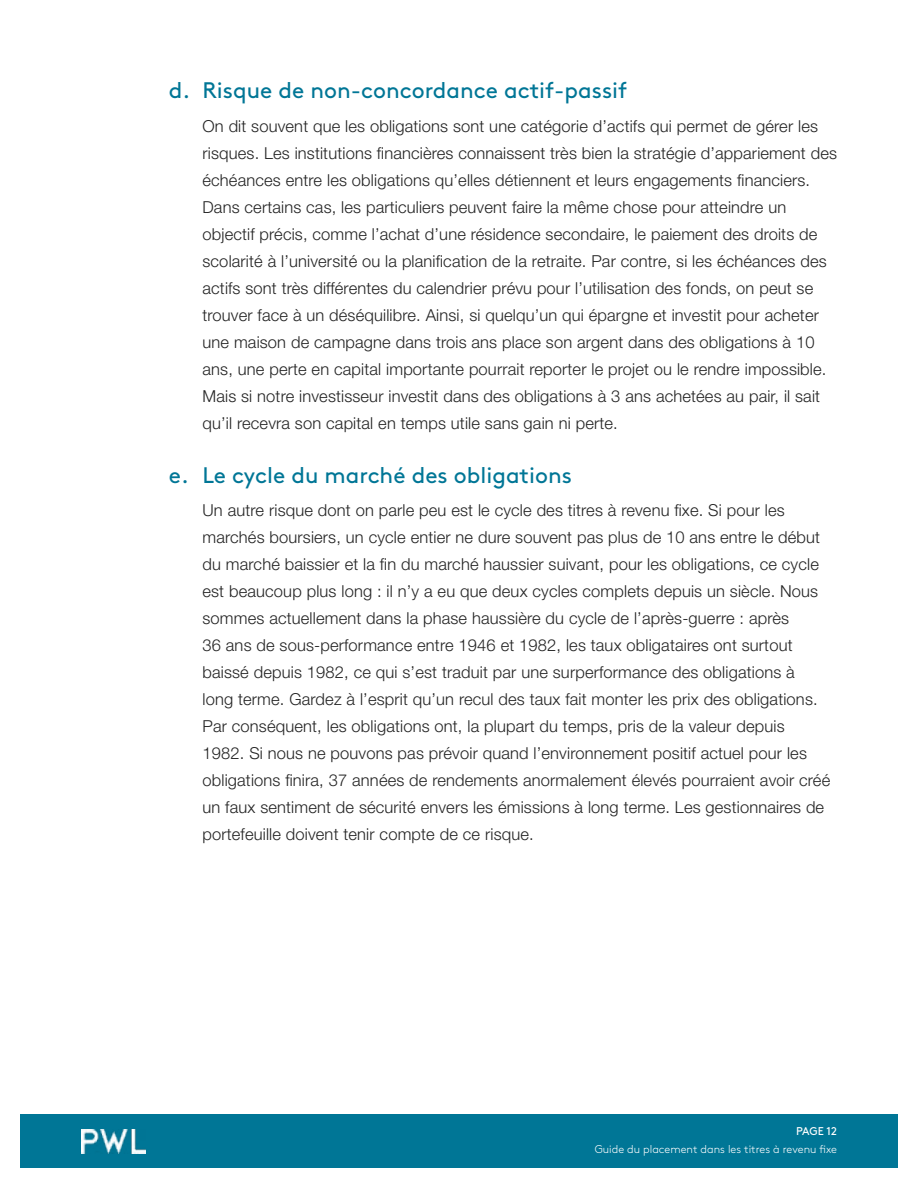
<style>
.page{position:relative;width:918px;height:1188px;background:#fff}
.page>*{position:absolute;margin:0;border:0;box-sizing:border-box;transform-origin:0 0}
.t1{font:22.5px "Brown Std";color:#007696}
.t2{font:300 16.5px/27px "Helvetica Neue LT Std";letter-spacing:.01em;color:#242424}
.t3{font:300 11.25px "Brown Std";color:#fff}
.t4{font:11.25px "Brown Std";letter-spacing:-.005em;color:#fff}
</style>
<div class="page">
<div style="left:20px;top:1114px;width:878px;height:54px;background:#007696"></div>
<img style="left:81px;top:1129px;width:65px;height:24px">
<h1 class="t1" style="left:169px;top:77px;width:460px">d. Risque de non-concordance actif-passif</h1>
<p class="t2" style="left:202px;top:112px;width:636px">On dit souvent que les obligations sont une catégorie d’actifs qui permet de gérer les risques. Les institutions financières connaissent très bien la stratégie d’appariement des échéances entre les obligations qu’elles détiennent et leurs engagements financiers.<br>Dans certains cas, les particuliers peuvent faire la même chose pour atteindre un objectif précis, comme l’achat d’une résidence secondaire, le paiement des droits de scolarité à l’université ou la planification de la retraite. Par contre, si les échéances des actifs sont très différentes du calendrier prévu pour l’utilisation des fonds, on peut se trouver face à un déséquilibre. Ainsi, si quelqu’un qui épargne et investit pour acheter une maison de campagne dans trois ans place son argent dans des obligations à 10 ans, une perte en capital importante pourrait reporter le projet ou le rendre impossible.<br>Mais si notre investisseur investit dans des obligations à 3 ans achetées au pair, il sait qu’il recevra son capital en temps utile sans gain ni perte.</p>
<h1 class="t1" style="left:169px;top:462px;width:405px">e. Le cycle du marché des obligations</h1>
<p class="t2" style="left:202px;top:497px;width:629px">Un autre risque dont on parle peu est le cycle des titres à revenu fixe. Si pour les marchés boursiers, un cycle entier ne dure souvent pas plus de 10 ans entre le début du marché baissier et la fin du marché haussier suivant, pour les obligations, ce cycle est beaucoup plus long : il n’y a eu que deux cycles complets depuis un siècle. Nous sommes actuellement dans la phase haussière du cycle de l’après-guerre : après<br>36 ans de sous-performance entre 1946 et 1982, les taux obligataires ont surtout baissé depuis 1982, ce qui s’est traduit par une surperformance des obligations à<br>long terme. Gardez à l’esprit qu’un recul des taux fait monter les prix des obligations.<br>Par conséquent, les obligations ont, la plupart du temps, pris de la valeur depuis 1982. Si nous ne pouvons pas prévoir quand l’environnement positif actuel pour les obligations finira, 37 années de rendements anormalement élevés pourraient avoir créé un faux sentiment de sécurité envers les émissions à long terme. Les gestionnaires de portefeuille doivent tenir compte de ce risque.</p>
<p class="t4" style="left:796px;top:1125px;width:42px">PAGE 12</p>
<p class="t3" style="left:595px;top:1143px;width:244px">Guide du placement dans les titres à revenu fixe</p>
</div>
